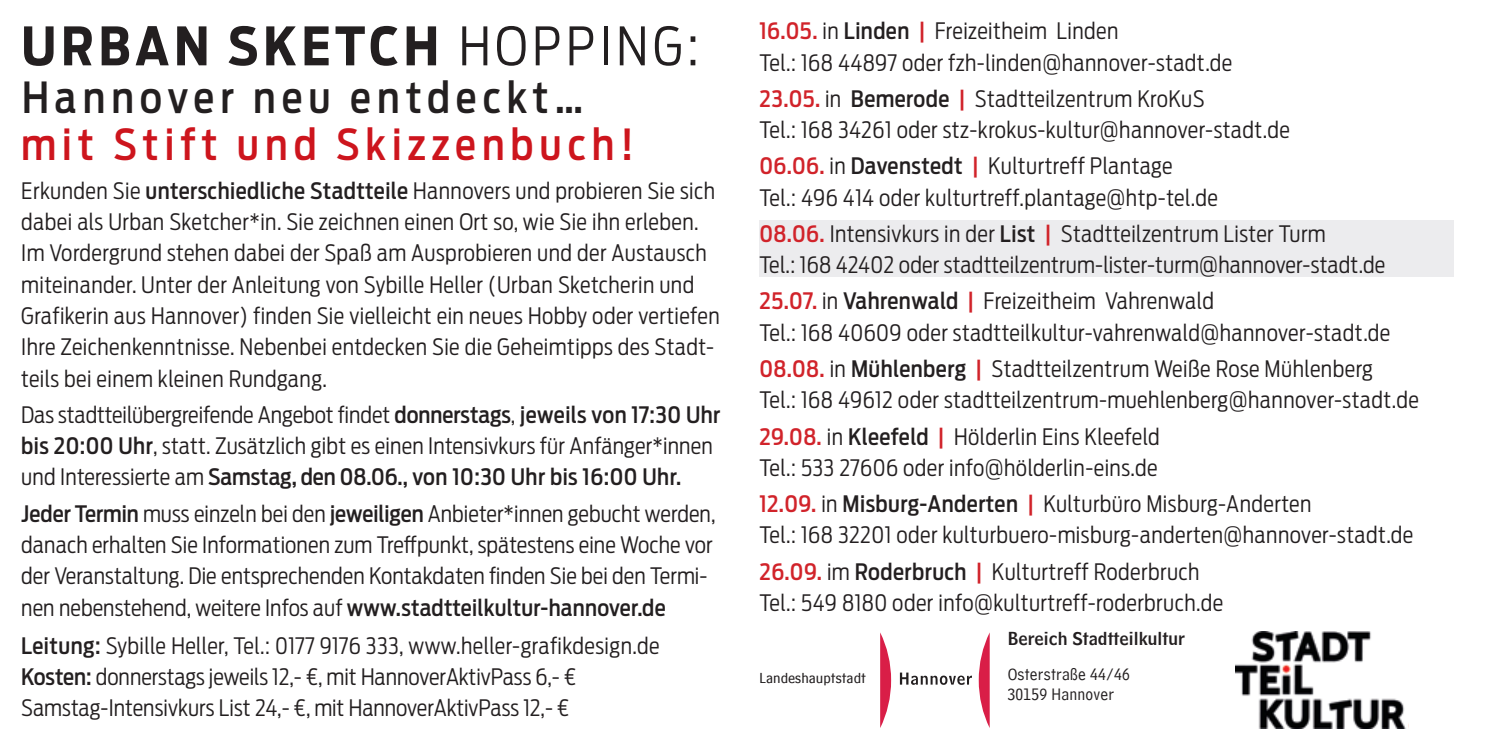
<style>
.page{position:relative;width:1489px;height:745px;background:#fff}
.page>*{position:absolute;margin:0;border:0;box-sizing:border-box;transform-origin:0 0}
.t1{font:700 52.5px "Antenna Cond";letter-spacing:.09em;color:#231f20}
.t2{font:500 42.5px "Antenna Cond";letter-spacing:.14em;color:#cd151d}
.t3{font:500 42.5px "Antenna Cond";letter-spacing:.14em;color:#231f20}
.t4{font:300 22.5px/31.2px "Antenna Cond";letter-spacing:.02em;color:#231f20}
.t5{font:300 22.5px/31.2px "Antenna Cond";color:#231f20}
.t6{font:17.5px/20px "HM Comment";letter-spacing:.01em;color:#231f20}
.t7{font:17.5px "HM Headline";letter-spacing:.005em;color:#231f20}
.t8{font:15px "HM Text";color:#231f20}
.s1{font-weight:300}
.s2{font-weight:500}
.s3{font-weight:500;color:#d1232a}
</style>
<div class="page">
<div style="left:759px;top:220px;width:695px;height:56px;background:#ececee"></div>
<svg style="left:978px;top:634px;width:11px;height:93px"></svg>
<svg style="left:880px;top:632px;width:11px;height:95px"></svg>
<svg style="left:899px;top:672px;width:72px;height:12px"></svg>
<img style="left:1235px;top:631px;width:170px;height:96px">
<h1 class="t1" style="left:21px;top:15px;width:679px">URBAN SKETCH <span class="s1">HOPPING:</span></h1>
<h2 class="t3" style="left:21px;top:72px;width:563px">Hannover neu entdeckt…</h2>
<h2 class="t2" style="left:21px;top:119px;width:614px">mit Stift und Skizzenbuch!</h2>
<p class="t4" style="left:21px;top:175px;width:700px">Erkunden Sie <span class="s2">unterschiedliche Stadtteile</span> Hannovers und probieren Sie sich dabei als Urban Sketcher*in. Sie zeichnen einen Ort so, wie Sie ihn erleben.<br>Im Vordergrund stehen dabei der Spaß am Ausprobieren und der Austausch miteinander. Unter der Anleitung von Sybille Heller (Urban Sketcherin und Grafikerin aus Hannover) finden Sie vielleicht ein neues Hobby oder vertiefen Ihre Zeichenkenntnisse. Nebenbei entdecken Sie die Geheimtipps des Stadt&shy;teils bei einem kleinen Rundgang.</p>
<p class="t5" style="left:21px;top:399px;width:700px">Das stadtteilübergreifende Angebot findet <span class="s2">donnerstags</span>, <span class="s2">jeweils von 17:30 Uhr bis 20:00 Uhr</span>, statt. Zusätzlich gibt es einen Intensivkurs für Anfänger*innen und Interessierte am <span class="s2">Samstag, den 08.06., von 10:30 Uhr bis 16:00 Uhr.</span></p>
<p class="t4" style="left:21px;top:497px;width:695px"><span class="s2">Jeder Termin</span> muss einzeln bei den <span class="s2">jeweiligen</span> Anbieter*innen gebucht werden, danach erhalten Sie Informationen zum Treffpunkt, spätestens eine Woche vor der Veranstaltung. Die entsprechenden Kontakdaten finden Sie bei den Termi&shy;nen nebenstehend, weitere Infos auf <span class="s2">www.stadtteilkultur-hannover.de</span></p>
<p class="t5" style="left:21px;top:629px;width:639px"><span class="s2">Leitung:</span> Sybille Heller, Tel.: 0177 9176 333, www.heller-grafikdesign.de<br><span class="s2">Kosten:</span> donnerstags jeweils 12,- €, mit HannoverAktivPass 6,- €<br>Samstag-Intensivkurs List 24,- €, mit HannoverAktivPass 12,- €</p>
<p class="t4" style="left:759px;top:16px;width:474px"><span class="s3">16.05.</span> in <span class="s2">Linden</span> <span class="s3">|</span> Freizeitheim Linden<br>Tel.: 168 44897 oder fzh-linden@hannover-stadt.de</p>
<p class="t4" style="left:759px;top:83px;width:532px"><span class="s3">23.05.</span> in <span class="s2">Bemerode</span> <span class="s3">|</span> Stadtteilzentrum KroKuS<br>Tel.: 168 34261 oder stz-krokus-kultur@hannover-stadt.de</p>
<p class="t4" style="left:759px;top:150px;width:460px"><span class="s3">06.06.</span> in <span class="s2">Davenstedt</span> <span class="s3">|</span> Kulturtreff Plantage<br>Tel.: 496 414 oder kulturtreff.plantage@htp-tel.de</p>
<p class="t4" style="left:759px;top:218px;width:627px"><span class="s3">08.06.</span> Intensivkurs in der <span class="s2">List</span> <span class="s3">|</span> Stadtteilzentrum Lister Turm<br>Tel.: 168 42402 oder stadtteilzentrum-lister-turm@hannover-stadt.de</p>
<p class="t4" style="left:759px;top:285px;width:632px"><span class="s3">25.07.</span> in <span class="s2">Vahrenwald</span> <span class="s3">|</span> Freizeitheim Vahrenwald<br>Tel.: 168 40609 oder stadtteilkultur-vahrenwald@hannover-stadt.de</p>
<p class="t4" style="left:759px;top:353px;width:660px"><span class="s3">08.08.</span> in <span class="s2">Mühlenberg</span> <span class="s3">|</span> Stadtteilzentrum Weiße Rose Mühlenberg<br>Tel.: 168 49612 oder stadtteilzentrum-muehlenberg@hannover-stadt.de</p>
<p class="t4" style="left:759px;top:420px;width:402px"><span class="s3">29.08.</span> in <span class="s2">Kleefeld</span> <span class="s3">|</span> Hölderlin Eins Kleefeld<br>Tel.: 533 27606 oder info@hölderlin-eins.de</p>
<p class="t4" style="left:759px;top:488px;width:655px"><span class="s3">12.09.</span> in <span class="s2">Misburg-Anderten</span> <span class="s3">|</span> Kulturbüro Misburg-Anderten<br>Tel.: 168 32201 oder kulturbuero-misburg-anderten@hannover-stadt.de</p>
<p class="t4" style="left:759px;top:555px;width:465px"><span class="s3">26.09.</span> im <span class="s2">Roderbruch</span> <span class="s3">|</span> Kulturtreff Roderbruch<br>Tel.: 549 8180 oder info@kulturtreff-roderbruch.de</p>
<p class="t8" style="left:759px;top:664px;width:108px">Landeshauptstadt</p>
<p class="t7" style="left:1007px;top:623px;width:179px">Bereich Stadtteilkultur</p>
<p class="t6" style="left:1007px;top:660px;width:124px">Osterstraße 44/46<br>30159 Hannover</p>
</div>
